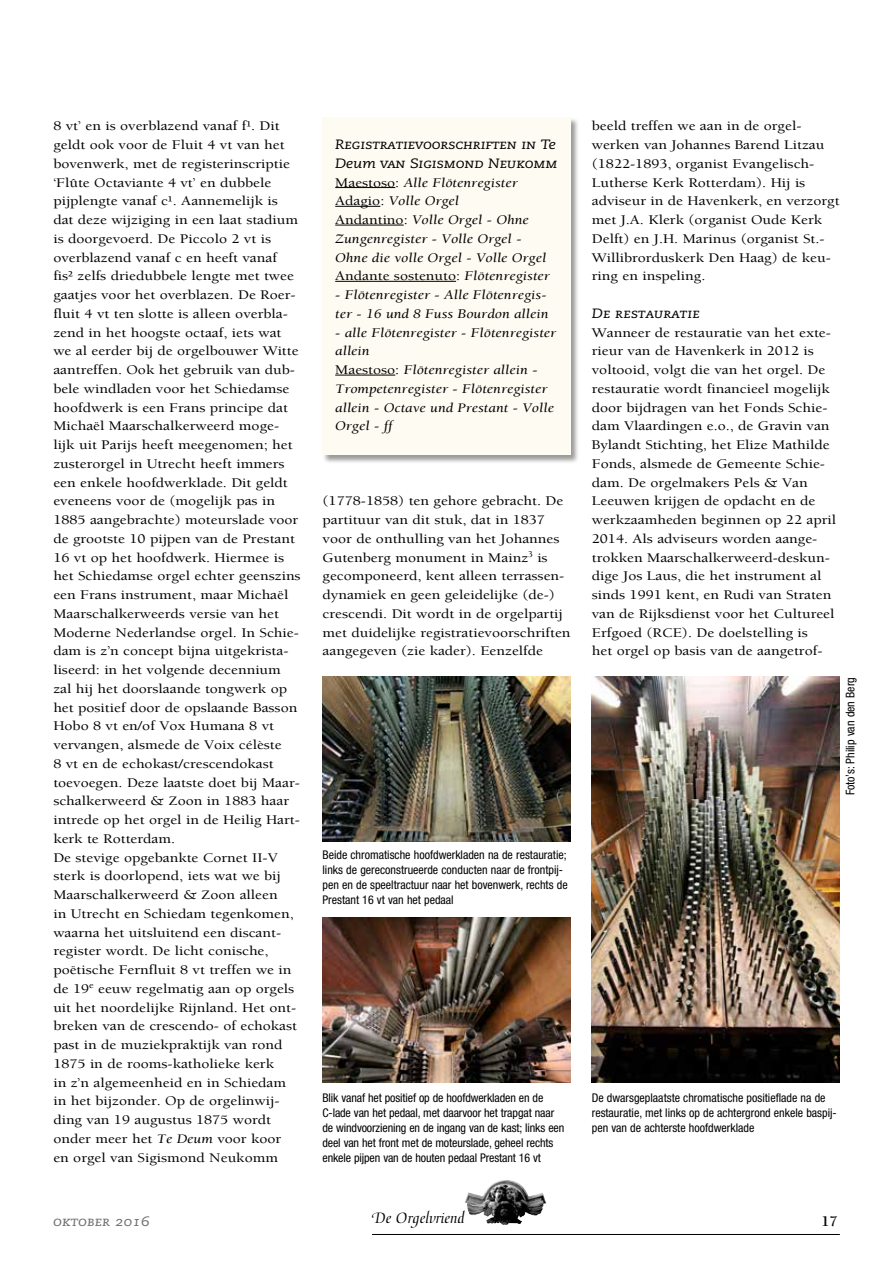
<style>
.page{position:relative;width:893px;height:1263px;background:#fff}
.page>*{position:absolute;margin:0;border:0;box-sizing:border-box;transform-origin:0 0}
.t1{font:16.5px "Medici Script";color:#000}
.t2{font:700 15px "Berkeley Orgelvriend";color:#000}
.t3{font:13.5px/18.8px "Berkeley Orgelvriend";color:#000;scale:1.15 1}
.t4{font:italic 13.5px/18.8px "Berkeley Orgelvriend";color:#000;scale:1.15 1}
.t5{font:13.5px/18.8px "Caecilia Italic SC";letter-spacing:-.01em;color:#000;scale:1.15 1}
.t6{font:13.5px "Caecilia Italic SC";color:#6e6e6e;scale:1.15 1}
.t7{font:condensed 12px/15px "Helvetica Neue";color:#000}
.s1{font-style:italic}
.s2{font-family:"Caecilia";font-style:italic}
.s3{font-style:normal}
</style>
<div class="page">
<img style="left:464px;top:1180px;width:82px;height:45px">
<hr style="left:372px;top:1234px;width:468px;height:1px;background:#000">
<img style="left:322px;top:676px;width:248px;height:165px">
<img style="left:592px;top:677px;width:247px;height:406px">
<img style="left:322px;top:917px;width:248px;height:165px">
<div style="left:322px;top:117px;width:258px;height:347px;background:#000;opacity:.4"></div>
<div style="left:322px;top:117px;width:248px;height:338px;background:#fefbf2"></div>
<hr style="left:335px;top:187px;width:60px;height:1px;background:#000">
<hr style="left:335px;top:206px;width:45px;height:1px;background:#000">
<hr style="left:335px;top:225px;width:69px;height:1px;background:#000">
<hr style="left:335px;top:281px;width:121px;height:1px;background:#000">
<hr style="left:335px;top:375px;width:60px;height:1px;background:#000">
<p class="t3" style="left:53px;top:117px;width:217px">8 vt’ en is overblazend vanaf f¹. Dit geldt ook voor de Fluit 4 vt van het bovenwerk, met de registerinscriptie ‘Flûte Octaviante 4 vt’ en dubbele pijplengte vanaf c¹. Aannemelijk is dat deze wijziging in een laat stadium is doorgevoerd. De Piccolo 2 vt is overblazend vanaf c en heeft vanaf<br>fis² zelfs driedubbele lengte met twee gaatjes voor het overblazen. De Roer&shy;fluit 4 vt ten slotte is alleen overbla&shy;zend in het hoogste octaaf, iets wat we al eerder bij de orgelbouwer Witte aantreffen. Ook het gebruik van dub&shy;bele windladen voor het Schiedamse hoofdwerk is een Frans principe dat Michaël Maarschalkerweerd moge&shy;lijk uit Parijs heeft meegenomen; het zusterorgel in Utrecht heeft immers een enkele hoofdwerklade. Dit geldt eveneens voor de (mogelijk pas in 1885 aangebrachte) moteurslade voor de grootste 10 pijpen van de Prestant 16 vt op het hoofdwerk. Hiermee is het Schiedamse orgel echter geenszins een Frans instrument, maar Michaël Maarschalkerweerds versie van het Moderne Nederlandse orgel. In Schie&shy;dam is z’n concept bijna uitgekrista&shy;liseerd: in het volgende decennium zal hij het doorslaande tongwerk op het positief door de opslaande Basson Hobo 8 vt en/of Vox Humana 8 vt vervangen, alsmede de Voix célèste<br>8 vt en de echokast/crescendokast toevoegen. Deze laatste doet bij Maar&shy;schalkerweerd &amp; Zoon in 1883 haar intrede op het orgel in de Heilig Hart&shy;kerk te Rotterdam.<br>De stevige opgebankte Cornet II-V sterk is doorlopend, iets wat we bij Maarschalkerweerd &amp; Zoon alleen<br>in Utrecht en Schiedam tegenkomen, waarna het uitsluitend een discant&shy;register wordt. De licht conische, poëtische Fernfluit 8 vt treffen we in de 19<sup>e</sup> eeuw regelmatig aan op orgels uit het noordelijke Rijnland. Het ont&shy;breken van de crescendo- of echokast past in de muziekpraktijk van rond 1875 in de rooms-katholieke kerk<br>in z’n algemeenheid en in Schiedam in het bijzonder. Op de orgelinwij&shy;ding van 19 augustus 1875 wordt onder meer het <span class="s1">Te Deum</span> voor koor<br>en orgel van Sigismond Neukomm</p>
<p class="t5" style="left:335px;top:135px;width:195px">Registratievoorschriften in <span class="s2">Te<br>Deum</span> van Sigismond Neukomm</p>
<p class="t4" style="left:335px;top:173px;width:188px"><span class="s3">Maestoso:</span> Alle Flötenregister<br><span class="s3">Adagio:</span> Volle Orgel<br><span class="s3">Andantino:</span> Volle Orgel <span class="s3">-</span> Ohne<br>Zungenregister <span class="s3">-</span> Volle Orgel <span class="s3">-<br></span>Ohne die volle Orgel <span class="s3">-</span> Volle Orgel<br><span class="s3">Andante sostenuto:</span> Flötenregister</p>
<p class="t4" style="left:335px;top:286px;width:187px"><span class="s3">-</span> Flötenregister <span class="s3">-</span> Alle Flötenregis&shy;ter <span class="s3">-</span> 16 und 8 Fuss Bourdon allein</p>
<p class="t4" style="left:335px;top:323px;width:194px"><span class="s3">-</span> alle Flötenregister <span class="s3">-</span> Flötenregister allein<br><span class="s3">Maestoso:</span> Flötenregister allein <span class="s3">-<br></span>Trompetenregister <span class="s3">-</span> Flötenregister allein <span class="s3">-</span> Octave und Prestant <span class="s3">-</span> Volle<br>Orgel <span class="s3">-</span> ff</p>
<p class="t3" style="left:323px;top:492px;width:217px">(1778-1858) ten gehore gebracht. De partituur van dit stuk, dat in 1837 voor de onthulling van het Johannes Gutenberg monument in Mainz<sup>3</sup> is gecomponeerd, kent alleen terrassen&shy;dynamiek en geen geleidelijke (de-) crescendi. Dit wordt in de orgelpartij met duidelijke registratievoorschriften aangegeven (zie kader). Eenzelfde</p>
<p class="t3" style="left:592px;top:117px;width:217px">beeld treffen we aan in de orgel&shy;werken van Johannes Barend Litzau (1822-1893, organist Evangelisch-Lutherse Kerk Rotterdam). Hij is adviseur in de Havenkerk, en verzorgt met J.A. Klerk (organist Oude Kerk Delft) en J.H. Marinus (organist St.- Willibrorduskerk Den Haag) de keu&shy;ring en inspeling.</p>
<p class="t5" style="left:592px;top:304px;width:95px">De restauratie</p>
<p class="t3" style="left:592px;top:323px;width:214px">Wanneer de restauratie van het exte&shy;rieur van de Havenkerk in 2012 is voltooid, volgt die van het orgel. De restauratie wordt financieel mogelijk door bijdragen van het Fonds Schie&shy;dam Vlaardingen e.o., de Gravin van Bylandt Stichting, het Elize Mathilde Fonds, alsmede de Gemeente Schie&shy;dam. De orgelmakers Pels &amp; Van Leeuwen krijgen de opdacht en de werkzaamheden beginnen op 22 april 2014. Als adviseurs worden aange&shy;trokken Maarschalkerweerd-deskun&shy;dige Jos Laus, die het instrument al sinds 1991 kent, en Rudi van Straten van de Rijksdienst voor het Cultureel Erfgoed (RCE). De doelstelling is<br>het orgel op basis van de aangetrof-</p>
<p class="t7" style="left:843px;top:795px;width:120px;rotate:-90deg">Foto’s: Philip van den Berg</p>
<p class="t7" style="left:322px;top:847px;width:247px">Beide chromatische hoofdwerkladen na de restauratie; links de gereconstrueerde conducten naar de frontpij&shy;pen en de speeltractuur naar het bovenwerk, rechts de Prestant 16 vt van het pedaal</p>
<p class="t7" style="left:322px;top:1090px;width:243px">Blik vanaf het positief op de hoofdwerkladen en de C-lade van het pedaal, met daarvoor het trapgat naar de windvoorziening en de ingang van de kast; links een deel van het front met de moteurslade, geheel rechts enkele pijpen van de houten pedaal Prestant 16 vt</p>
<p class="t7" style="left:592px;top:1090px;width:247px">De dwarsgeplaatste chromatische positieflade na de restauratie, met links op de achtergrond enkele baspij&shy;pen van de achterste hoofdwerklade</p>
<p class="t6" style="left:53px;top:1214px;width:85px">oktober 2016</p>
<p class="t1" style="left:372px;top:1209px;width:94px">De Orgelvriend</p>
<p class="t2" style="left:821px;top:1213px;width:18px">17</p>
</div>
